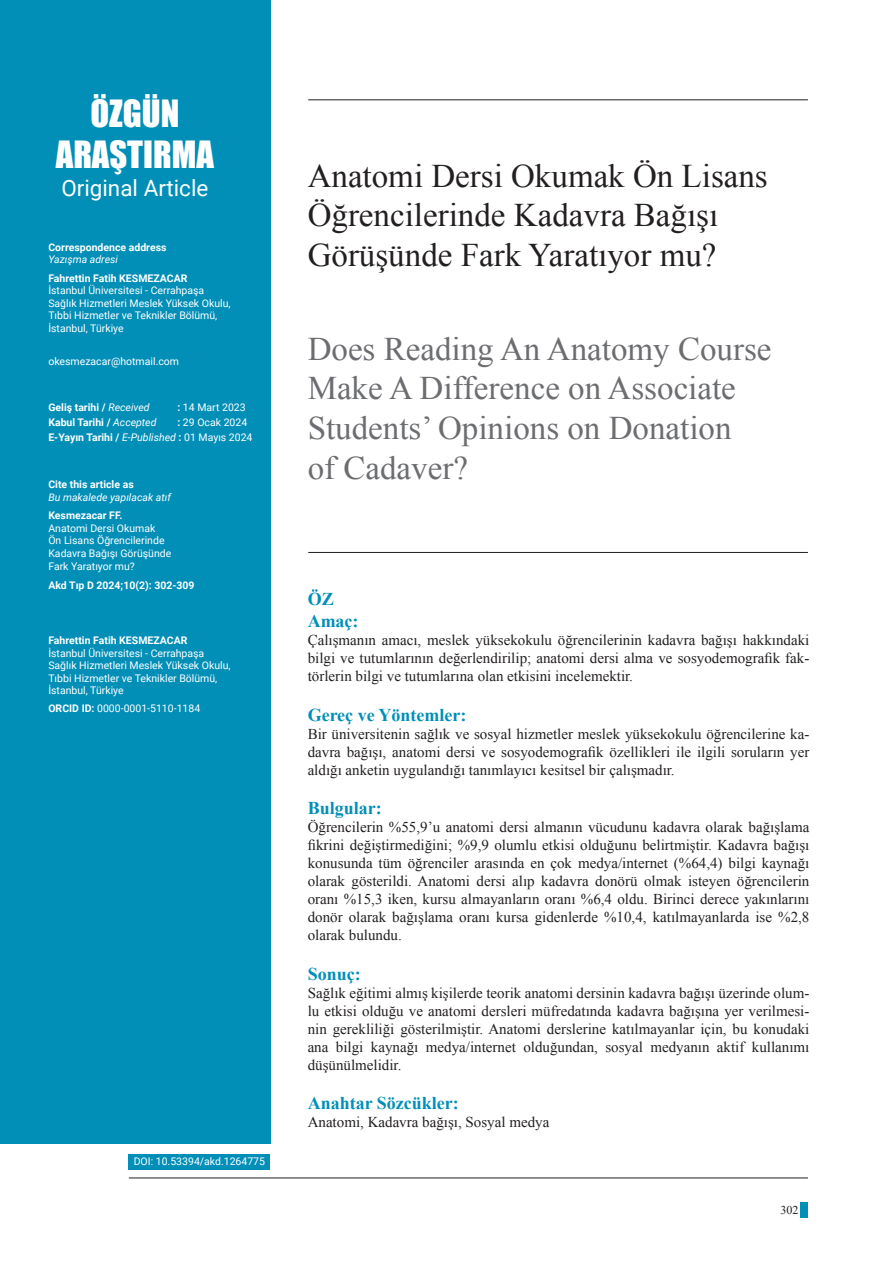
<style>
.page{position:relative;width:893px;height:1263px;background:#fff}
.page>*{position:absolute;margin:0;border:0;box-sizing:border-box;transform-origin:0 0}
.t1{font:34.5px/41.4px "Impact";color:#fff;text-align:center}
.t2{font:33px/39.6px "Times New Roman";color:#6c6d70}
.t3{font:33px/39.6px "Times New Roman";color:#231f20}
.t4{font:22.5px "Roboto";color:#fff}
.t5{font:700 18px "Times New Roman";color:#018fb8}
.t6{font:15px/18px "Times New Roman";color:#231f20;text-align:justify}
.t7{font:12px "Times New Roman";color:#231f20}
.t8{font:10.5px "Roboto";color:#fff}
.t9{font:700 10.5px "Roboto";color:#fff}
.t10{font:italic 10.5px "Roboto";color:#fff}
.s1{font-weight:400;font-style:italic}
.s2{font-weight:700}
.s3{font-weight:400}
</style>
<div class="page">
<div style="left:800px;top:1202px;width:8px;height:16px;background:#018fb8"></div>
<hr style="left:308px;top:99px;width:500px;height:1px;background:#231f20">
<hr style="left:308px;top:552px;width:500px;height:1px;background:#231f20">
<hr style="left:129px;top:1177px;width:679px;height:1px;background:#231f20">
<div style="left:0;top:0;width:270px;height:1144px;background:#018fb8"></div>
<div style="left:129px;top:1154px;width:141px;height:15px;background:#018fb8"></div>
<h1 class="t1" style="left:56px;top:92px;width:160px">ÖZGÜN<br>ARAŞTIRMA</h1>
<h3 class="t4" style="left:61px;top:172px;width:149px">Original Article</h3>
<p class="t9" style="left:48px;top:240px;width:120px">Correspondence address</p>
<p class="t10" style="left:48px;top:252px;width:71px">Yazışma adresi</p>
<p class="t9" style="left:48px;top:270px;width:141px">Fahrettin Fatih KESMEZACAR</p>
<p class="t8" style="left:48px;top:283px;width:157px">İstanbul Üniversitesi - Cerrahpaşa</p>
<p class="t8" style="left:48px;top:296px;width:184px">Sağlık Hizmetleri Meslek Yüksek Okulu,</p>
<p class="t8" style="left:48px;top:308px;width:170px">Tıbbi Hizmetler ve Teknikler Bölümü,</p>
<p class="t8" style="left:48px;top:321px;width:77px">İstanbul, Türkiye</p>
<p class="t8" style="left:48px;top:354px;width:132px">okesmezacar@hotmail.com</p>
<p class="t9" style="left:48px;top:400px;width:103px">Geliş tarihi / <span class="s1">Received</span></p>
<p class="t8" style="left:177px;top:400px;width:70px"><span class="s2">:</span> 14 Mart 2023</p>
<p class="t9" style="left:48px;top:415px;width:110px">Kabul Tarihi / <span class="s1">Accepted</span></p>
<p class="t8" style="left:177px;top:415px;width:71px"><span class="s2">:</span> 29 Ocak 2024</p>
<p class="t9" style="left:48px;top:430px;width:206px">E-Yayın Tarihi / <span class="s1">E-Published</span> : <span class="s3">01 Mayıs 2024</span></p>
<p class="t9" style="left:48px;top:477px;width:87px">Cite this article as</p>
<p class="t10" style="left:48px;top:490px;width:124px">Bu makalede yapılacak atıf</p>
<p class="t9" style="left:48px;top:508px;width:76px">Kesmezacar FF.</p>
<p class="t8" style="left:48px;top:521px;width:109px">Anatomi Dersi Okumak</p>
<p class="t8" style="left:48px;top:533px;width:118px">Ön Lisans Öğrencilerinde</p>
<p class="t8" style="left:48px;top:546px;width:124px">Kadavra Bağışı Görüşünde</p>
<p class="t8" style="left:48px;top:558px;width:88px">Fark Yaratıyor mu?</p>
<p class="t9" style="left:48px;top:578px;width:148px">Akd Tıp D 2024;10(2): 302-309</p>
<p class="t9" style="left:48px;top:633px;width:141px">Fahrettin Fatih KESMEZACAR</p>
<p class="t8" style="left:48px;top:645px;width:157px">İstanbul Üniversitesi - Cerrahpaşa</p>
<p class="t8" style="left:48px;top:658px;width:184px">Sağlık Hizmetleri Meslek Yüksek Okulu,</p>
<p class="t8" style="left:48px;top:671px;width:170px">Tıbbi Hizmetler ve Teknikler Bölümü,</p>
<p class="t8" style="left:48px;top:683px;width:77px">İstanbul, Türkiye</p>
<p class="t8" style="left:48px;top:701px;width:153px"><span class="s2">ORCID ID:</span> 0000-0001-5110-1184</p>
<p class="t8" style="left:134px;top:1153px;width:133px">DOI: 10.53394/akd.1264775</p>
<p class="t3" style="left:308px;top:155px;width:462px">Anatomi Dersi Okumak Ön Lisans<br>Öğrencilerinde Kadavra Bağışı<br>Görüşünde Fark Yaratıyor mu?</p>
<p class="t2" style="left:308px;top:328px;width:465px">Does Reading An Anatomy Course<br>Make A Difference on Associate</p>
<p class="t2" style="left:308px;top:408px;width:425px">Students’ Opinions on Donation</p>
<p class="t2" style="left:308px;top:447px;width:162px">of Cadaver?</p>
<p class="t5" style="left:308px;top:587px;width:28px">ÖZ</p>
<p class="t5" style="left:308px;top:608px;width:52px">Amaç:</p>
<p class="t6" style="left:308px;top:631px;width:503px">Çalışmanın amacı, meslek yüksekokulu öğrencilerinin kadavra bağışı hakkındaki bilgi ve tutumlarının değerlendirilip; anatomi dersi alma ve sosyodemografik fak&shy;törlerin bilgi ve tutumlarına olan etkisini incelemektir.</p>
<p class="t5" style="left:308px;top:702px;width:160px">Gereç ve Yöntemler:</p>
<p class="t6" style="left:308px;top:724px;width:503px">Bir üniversitenin sağlık ve sosyal hizmetler meslek yüksekokulu öğrencilerine ka&shy;davra bağışı, anatomi dersi ve sosyodemografik özellikleri ile ilgili soruların yer aldığı anketin uygulandığı tanımlayıcı kesitsel bir çalışmadır.</p>
<p class="t5" style="left:308px;top:796px;width:76px">Bulgular:</p>
<p class="t6" style="left:308px;top:818px;width:503px">Öğrencilerin %55,9’u anatomi dersi almanın vücudunu kadavra olarak bağışlama fikrini değiştirmediğini; %9,9 olumlu etkisi olduğunu belirtmiştir. Kadavra bağışı konusunda tüm öğrenciler arasında en çok medya/internet (%64,4) bilgi kaynağı olarak gösterildi. Anatomi dersi alıp kadavra donörü olmak isteyen öğrencilerin oranı %15,3 iken, kursu almayanların oranı %6,4 oldu. Birinci derece yakınlarını donör olarak bağışlama oranı kursa gidenlerde %10,4, katılmayanlarda ise %2,8 olarak bulundu.</p>
<p class="t5" style="left:308px;top:961px;width:55px">Sonuç:</p>
<p class="t6" style="left:308px;top:983px;width:503px">Sağlık eğitimi almış kişilerde teorik anatomi dersinin kadavra bağışı üzerinde olum&shy;lu etkisi olduğu ve anatomi dersleri müfredatında kadavra bağışına yer verilmesi&shy;nin gerekliliği gösterilmiştir. Anatomi derslerine katılmayanlar için, bu konudaki ana bilgi kaynağı medya/internet olduğundan, sosyal medyanın aktif kullanımı düşünülmelidir.</p>
<p class="t5" style="left:308px;top:1091px;width:153px">Anahtar Sözcükler:</p>
<p class="t6" style="left:308px;top:1113px;width:243px">Anatomi, Kadavra bağışı, Sosyal medya</p>
<p class="t7" style="left:780px;top:1202px;width:19px">302</p>
</div>
